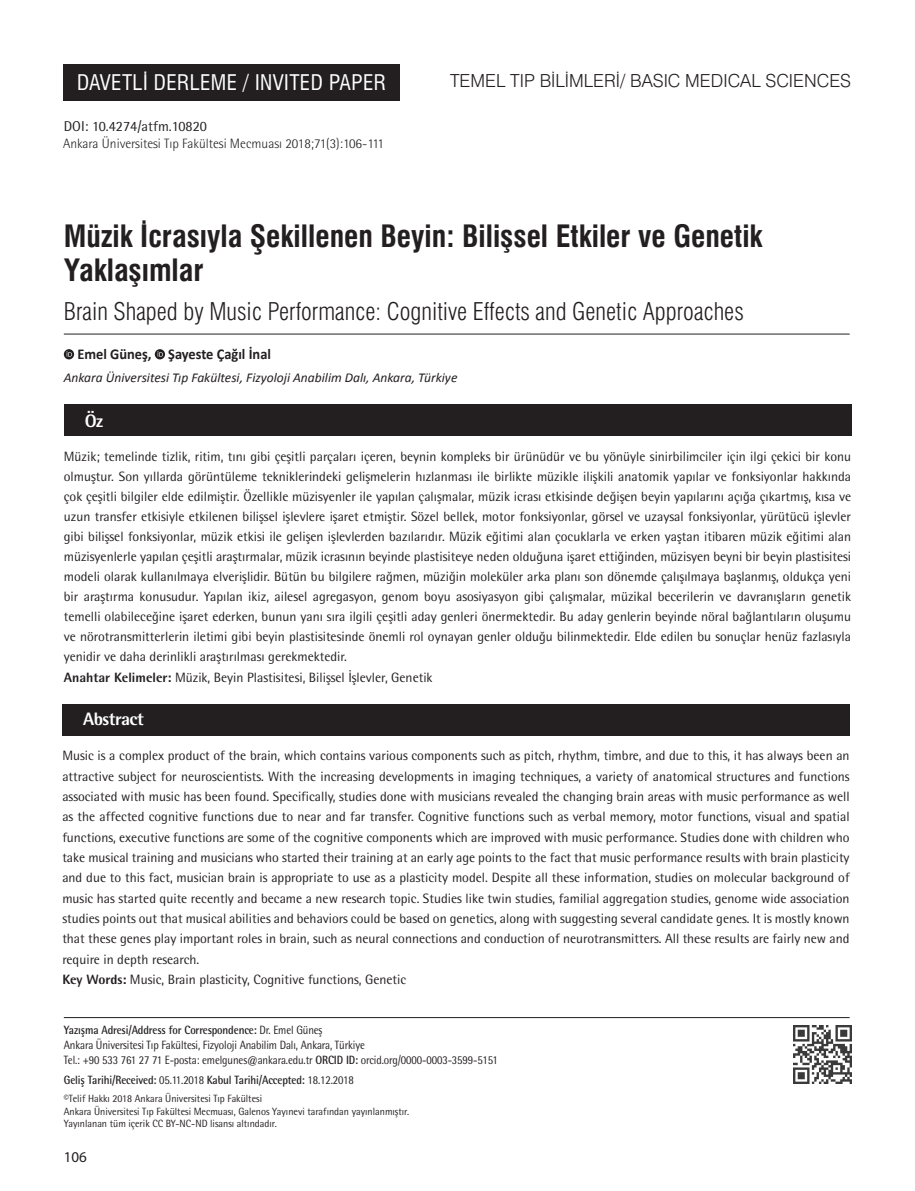
<style>
.page{position:relative;width:915px;height:1191px;background:#fff}
.page>*{position:absolute;margin:0;border:0;box-sizing:border-box;transform-origin:0 0}
.t1{font:30px/34.5px "Swiss Condensed Bold Tr";color:#231f20}
.t2{font:24px "Swiss Condensed Light Tr";color:#231f20}
.t3{font:21px "Swiss Condensed Tr";letter-spacing:.02em;color:#fff}
.t4{font:18px "Swiss Light Tr";color:#231f20}
.t5{font:800 18px "Rotis Semi Sans Std";letter-spacing:-.025em;color:#fff}
.t6{font:700 15px "Calibri";color:#231f20;scale:.96 1}
.t7{font:15px "Myriad Pro";color:#231f20}
.t8{font:14.25px "Rotis Semi Sans Std";color:#231f20}
.t9{font:13.5px/20.2px "Rotis Semi Sans Std";color:#231f20}
.t10{font:italic 13.5px "Calibri";color:#231f20}
.t11{font:300 13.5px "Rotis Semi Sans Std";color:#231f20}
.t12{font:12px/15px "Rotis Semi Sans Std";letter-spacing:-.01em;color:#231f20;scale:.9 1}
.t13{font:700 12px "Rotis Semi Sans Std";letter-spacing:-.01em;color:#231f20;scale:.9 1}
.t14{font:10.5px/12.6px "Rotis Semi Sans Std";color:#231f20;scale:.95 1}
.s1{font-weight:800}
.s2{font-weight:700}
.s3{font-weight:400}
</style>
<div class="page">
<hr style="left:64px;top:1017px;width:785px;height:1px;background:#231f20">
<div style="left:64px;top:64px;width:336px;height:37px;background:#231f20"></div>
<img style="left:793px;top:1025px;width:57px;height:58px">
<div style="left:62px;top:704px;width:787px;height:32px;background:#231f20"></div>
<div style="left:64px;top:405px;width:786px;height:31px;background:#231f20"></div>
<hr style="left:64px;top:334px;width:785px;height:1px;background:#231f20">
<svg style="left:64px;top:349px;width:10px;height:10px"></svg>
<svg style="left:67px;top:351px;width:5px;height:6px"></svg>
<svg style="left:155px;top:349px;width:10px;height:10px"></svg>
<svg style="left:157px;top:351px;width:6px;height:6px"></svg>
<h3 class="t3" style="left:77px;top:70px;width:310px">DAVETLİ DERLEME / INVITED PAPER</h3>
<p class="t8" style="left:64px;top:117px;width:144px">DOI: 10.4274/atfm.10820</p>
<p class="t11" style="left:63px;top:136px;width:322px">Ankara Üniversitesi Tıp Fakültesi Mecmuası 2018;71(3):106-111</p>
<h3 class="t4" style="left:450px;top:70px;width:402px">TEMEL TIP BİLİMLERİ/ BASIC MEDICAL SCIENCES</h3>
<h1 class="t1" style="left:64px;top:219px;width:700px">Müzik İcrasıyla Şekillenen Beyin: Bilişsel Etkiler ve Genetik<br>Yaklaşımlar</h1>
<h2 class="t2" style="left:64px;top:296px;width:681px">Brain Shaped by Music Performance: Cognitive Effects and Genetic Approaches</h2>
<p class="t6" style="left:77px;top:345px;width:203px">Emel Güneş, Şayeste Çağıl İnal</p>
<p class="t10" style="left:64px;top:368px;width:395px">Ankara Üniversitesi Tıp Fakültesi, Fizyoloji Anabilim Dalı, Ankara, Türkiye</p>
<h3 class="t5" style="left:85px;top:409px;width:20px">Öz</h3>
<p class="t9" style="left:64px;top:446px;width:788px">Müzik; temelinde tizlik, ritim, tını gibi çeşitli parçaları içeren, beynin kompleks bir ürünüdür ve bu yönüyle sinirbilimciler için ilgi çekici bir konu olmuştur. Son yıllarda görüntüleme tekniklerindeki gelişmelerin hızlanması ile birlikte müzikle ilişkili anatomik yapılar ve fonksiyonlar hakkında çok çeşitli bilgiler elde edilmiştir. Özellikle müzisyenler ile yapılan çalışmalar, müzik icrası etkisinde değişen beyin yapılarını açığa çıkartmış, kısa ve uzun transfer etkisiyle etkilenen bilişsel işlevlere işaret etmiştir. Sözel bellek, motor fonksiyonlar, görsel ve uzaysal fonksiyonlar, yürütücü işlevler gibi bilişsel fonksiyonlar, müzik etkisi ile gelişen işlevlerden bazılarıdır. Müzik eğitimi alan çocuklarla ve erken yaştan itibaren müzik eğitimi alan müzisyenlerle yapılan çeşitli araştırmalar, müzik icrasının beyinde plastisiteye neden olduğuna işaret ettiğinden, müzisyen beyni bir beyin plastisitesi modeli olarak kullanılmaya elverişlidir. Bütün bu bilgilere rağmen, müziğin moleküler arka planı son dönemde çalışılmaya başlanmış, oldukça yeni bir araştırma konusudur. Yapılan ikiz, ailesel agregasyon, genom boyu asosiyasyon gibi çalışmalar, müzikal becerilerin ve davranışların genetik temelli olabileceğine işaret ederken, bunun yanı sıra ilgili çeşitli aday genleri önermektedir. Bu aday genlerin beyinde nöral bağlantıların oluşumu ve nörotransmitterlerin iletimi gibi beyin plastisitesinde önemli rol oynayan genler olduğu bilinmektedir. Elde edilen bu sonuçlar henüz fazlasıyla yenidir ve daha derinlikli araştırılması gerekmektedir.<br><span class="s1">Anahtar Kelimeler:</span> Müzik, Beyin Plastisitesi, Bilişsel İşlevler, Genetik</p>
<h3 class="t5" style="left:83px;top:707px;width:62px">Abstract</h3>
<p class="t9" style="left:62px;top:745px;width:788px">Music is a complex product of the brain, which contains various components such as pitch, rhythm, timbre, and due to this, it has always been an attractive subject for neuroscientists. With the increasing developments in imaging techniques, a variety of anatomical structures and functions associated with music has been found. Specifically, studies done with musicians revealed the changing brain areas with music performance as well as the affected cognitive functions due to near and far transfer. Cognitive functions such as verbal memory, motor functions, visual and spatial functions, executive functions are some of the cognitive components which are improved with music performance. Studies done with children who take musical training and musicians who started their training at an early age points to the fact that music performance results with brain plasticity and due to this fact, musician brain is appropriate to use as a plasticity model. Despite all these information, studies on molecular background of music has started quite recently and became a new research topic. Studies like twin studies, familial aggregation studies, genome wide association studies points out that musical abilities and behaviors could be based on genetics, along with suggesting several candidate genes. It is mostly known that these genes play important roles in brain, such as neural connections and conduction of neurotransmitters. All these results are fairly new and require in depth research.<br><span class="s1">Key Words:</span> Music, Brain plasticity, Cognitive functions, Genetic</p>
<p class="t12" style="left:64px;top:1022px;width:484px"><span class="s2">Yazışma Adresi/Address for Correspondence:</span> Dr. Emel Güneş<br>Ankara Üniversitesi Tıp Fakültesi, Fizyoloji Anabilim Dalı, Ankara, Türkiye<br>Tel.: +90 533 761 27 71 E-posta: emelgunes@ankara.edu.tr <span class="s2">ORCID ID:</span> orcid.org/0000-0003-3599-5151</p>
<p class="t13" style="left:64px;top:1072px;width:324px">Geliş Tarihi/Received: <span class="s3">05.11.2018</span> Kabul Tarihi/Accepted: <span class="s3">18.12.2018</span></p>
<p class="t14" style="left:64px;top:1092px;width:365px">©️Telif Hakkı 2018 Ankara Üniversitesi Tıp Fakültesi<br>Ankara Üniversitesi Tıp Fakültesi Mecmuası, Galenos Yayınevi tarafından yayınlanmıştır.<br>Yayınlanan tüm içerik CC BY-NC-ND lisansı altındadır.</p>
<p class="t7" style="left:64px;top:1147px;width:25px">106</p>
</div>
